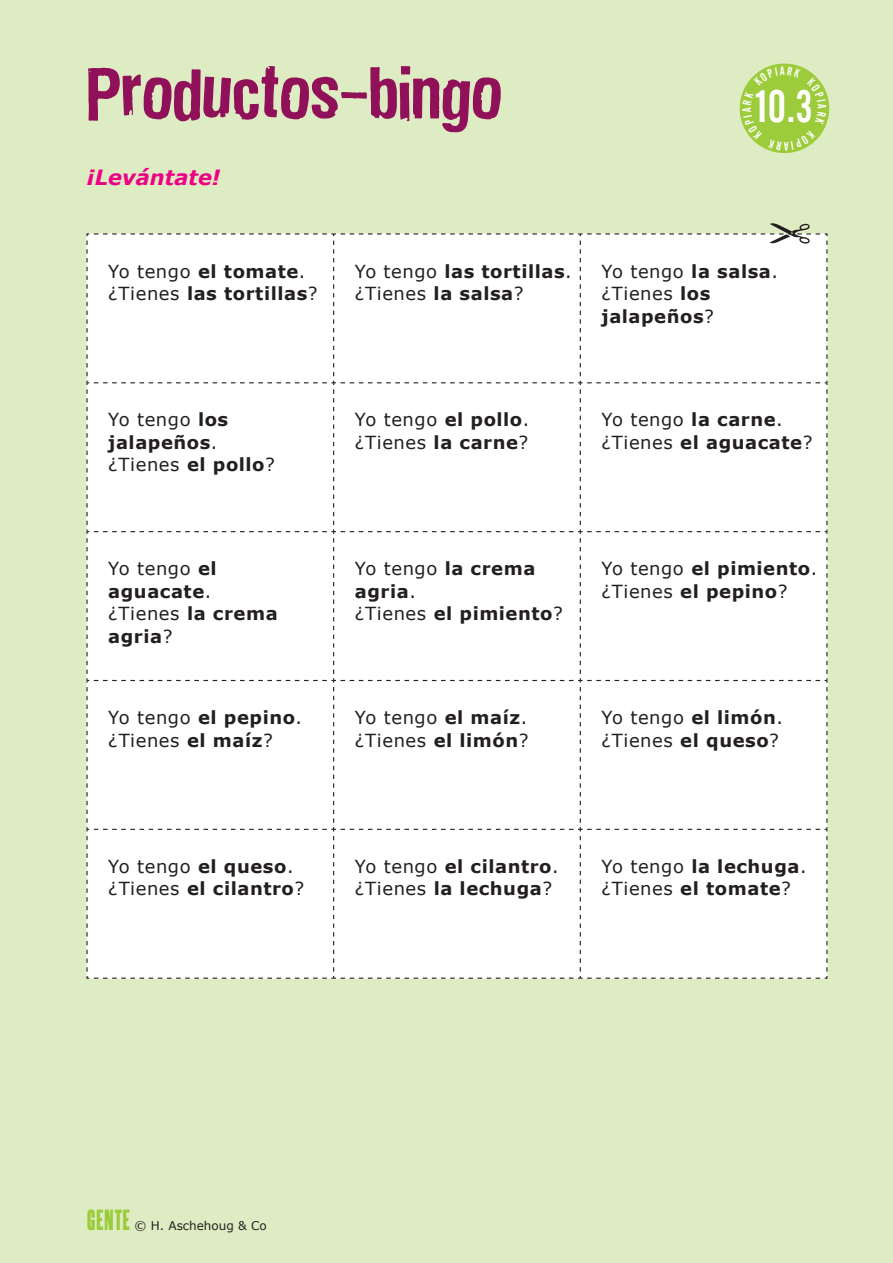
<style>
.page{position:relative;width:893px;height:1263px;background:#deecc3}
.page>*{position:absolute;margin:0;border:0;box-sizing:border-box;transform-origin:0 0}
.t1{font:69px "Dirtyhouse";letter-spacing:-.01em;color:#901159}
.t2{font:45px "Alternate Gothic No 2 BT";color:#fff}
.t3{font:italic 700 21px "Verdana";color:#ed0286}
.t4{font:700 18px/22.5px "Verdana";letter-spacing:.03em;color:#231f20}
.t5{font:18px/22.5px "Verdana";letter-spacing:.03em;color:#231f20}
.t6{font:12px "Verdana";color:#231f20}
.s1{font-weight:400}
.s2{font-weight:700}
.s3{font-family:"Elliot One";font-size:25.5px;color:#9ccb3b}
</style>
<div class="page">
<div style="left:740px;top:64px;width:89px;height:89px;background:#9ccb3b;border-radius:50%"></div>
<div style="left:86px;top:223px;width:742px;height:756px;background:#fff"></div>
<svg style="left:754px;top:66px;width:47px;height:10px"></svg>
<svg style="left:817px;top:78px;width:9px;height:14px"></svg>
<svg style="left:801px;top:141px;width:14px;height:9px"></svg>
<svg style="left:743px;top:125px;width:9px;height:14px"></svg>
<h1 class="t1" style="left:86px;top:44px;width:417px">Productos-bingo</h1>
<p class="t3" style="left:86px;top:163px;width:135px">¡Levántate!</p>
<h2 class="t2" style="left:756px;top:81px;width:58px">10.3</h2>
<p class="t4" style="left:108px;top:259px;width:211px"><span class="s1">Yo tengo</span> el tomate<span class="s1">. ¿Tienes</span> las tortillas<span class="s1">?</span></p>
<p class="t4" style="left:355px;top:259px;width:218px"><span class="s1">Yo tengo</span> las tortillas<span class="s1">. ¿Tienes</span> la salsa<span class="s1">?</span></p>
<p class="t4" style="left:602px;top:259px;width:178px"><span class="s1">Yo tengo</span> la salsa<span class="s1">. ¿Tienes</span> los jalapeños<span class="s1">?</span></p>
<p class="t4" style="left:108px;top:408px;width:168px"><span class="s1">Yo tengo</span> los jalapeños<span class="s1">. ¿Tienes</span> el pollo<span class="s1">?</span></p>
<p class="t5" style="left:355px;top:408px;width:176px">Yo tengo <span class="s2">el pollo</span>. ¿Tienes <span class="s2">la carne</span>?</p>
<p class="t4" style="left:602px;top:408px;width:212px"><span class="s1">Yo tengo</span> la carne<span class="s1">. ¿Tienes</span> el aguacate<span class="s1">?</span></p>
<p class="t4" style="left:108px;top:557px;width:171px"><span class="s1">Yo tengo</span> el aguacate<span class="s1">. ¿Tienes</span> la crema agria<span class="s1">?</span></p>
<p class="t4" style="left:355px;top:557px;width:209px"><span class="s1">Yo tengo</span> la crema agria<span class="s1">.<br>¿Tienes</span> el pimiento<span class="s1">?</span></p>
<p class="t4" style="left:602px;top:557px;width:217px"><span class="s1">Yo tengo</span> el pimiento<span class="s1">. ¿Tienes</span> el pepino<span class="s1">?</span></p>
<p class="t5" style="left:108px;top:706px;width:195px">Yo tengo <span class="s2">el pepino</span>. ¿Tienes <span class="s2">el maíz</span>?</p>
<p class="t5" style="left:355px;top:706px;width:175px">Yo tengo <span class="s2">el maíz</span>. ¿Tienes <span class="s2">el limón</span>?</p>
<p class="t5" style="left:602px;top:706px;width:183px">Yo tengo <span class="s2">el limón</span>. ¿Tienes <span class="s2">el queso</span>?</p>
<p class="t4" style="left:108px;top:855px;width:197px"><span class="s1">Yo tengo</span> el queso<span class="s1">. ¿Tienes</span> el cilantro<span class="s1">?</span></p>
<p class="t4" style="left:355px;top:855px;width:205px"><span class="s1">Yo tengo</span> el cilantro<span class="s1">. ¿Tienes</span> la lechuga<span class="s1">?</span></p>
<p class="t4" style="left:602px;top:855px;width:206px"><span class="s1">Yo tengo</span> la lechuga<span class="s1">. ¿Tienes</span> el tomate<span class="s1">?</span></p>
<p class="t6" style="left:86px;top:1218px;width:182px"><span class="s3">GENTE</span> © H. Aschehoug &amp; Co</p>
</div>
